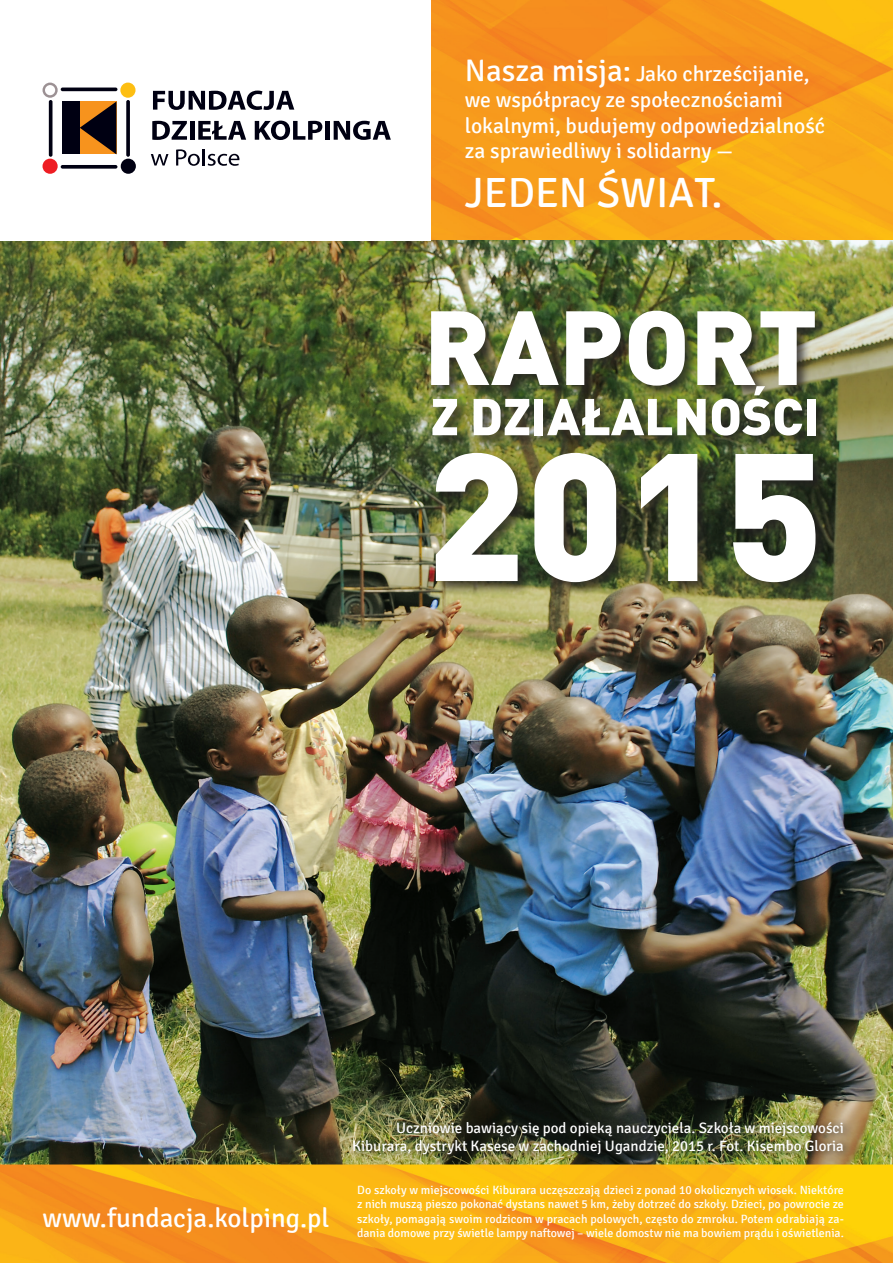
<style>
.page{position:relative;width:893px;height:1263px;background:#fff}
.page>*{position:absolute;margin:0;border:0;box-sizing:border-box;transform-origin:0 0}
.t1{font:900 178.5px "DINCE";color:#fff}
.t2{font:900 103.5px "DINCE";color:#fff}
.t3{font:900 51px "DINCE";color:#fff}
.t4{font:42.15px "Signika";color:#fff}
.t5{font:27px "Signika";color:#fff}
.t6{font:21.6px/26px "Signika";color:#fff}
.t7{font:15px "Signika";color:#fff}
.t8{font:12px/14.4px "Signika";color:#fff;text-align:justify}
.s1{font-size:31.05px}
</style>
<div class="page">
<img style="left:0;top:0;width:893px;height:1263px">
<div style="left:0;top:0;width:431px;height:240px;background:#fff"></div>
<div style="left:429px;top:309px;width:401px;height:287px;background:#231f20;opacity:.75"></div>
<svg style="left:152px;top:121px;width:35px;height:19px"></svg>
<hr style="left:190px;top:121px;width:4px;height:19px;background:#000012">
<svg style="left:198px;top:121px;width:48px;height:19px"></svg>
<svg style="left:255px;top:121px;width:67px;height:19px"></svg>
<div style="left:325px;top:121px;width:5px;height:19px;background:#000012"></div>
<svg style="left:334px;top:121px;width:57px;height:19px"></svg>
<svg style="left:153px;top:91px;width:141px;height:19px"></svg>
<svg style="left:151px;top:154px;width:17px;height:12px"></svg>
<svg style="left:176px;top:149px;width:63px;height:17px"></svg>
<svg style="left:43px;top:83px;width:15px;height:15px"></svg>
<div style="left:120px;top:83px;width:16px;height:15px;background:#fdbe12;border-radius:50%"></div>
<div style="left:43px;top:159px;width:15px;height:15px;background:#ee1d23;border-radius:50%"></div>
<div style="left:121px;top:159px;width:15px;height:15px;background:#000012;border-radius:50%"></div>
<svg style="left:61px;top:165px;width:56px;height:4px"></svg>
<div style="left:62px;top:102px;width:18px;height:52px;background:#000012"></div>
<svg style="left:80px;top:102px;width:36px;height:52px"></svg>
<hr style="left:61px;top:88px;width:56px;height:3px;background:#000012;border-radius:2px">
<svg style="left:126px;top:100px;width:4px;height:57px"></svg>
<hr style="left:49px;top:100px;width:3px;height:57px;background:#000012;border-radius:2px">
<div style="left:348px;top:1116px;width:505px;height:48px;background:#231f20;opacity:.85"></div>
<p class="t6" style="left:465px;top:61px;width:362px"><span class="s1">Nasza misja:</span> Jako chrześcijanie, we współpracy ze społecznościami lokalnymi, budujemy odpowiedzialność za sprawiedliwy i solidarny —</p>
<p class="t4" style="left:465px;top:169px;width:259px">JEDEN ŚWIAT.</p>
<p class="t2" style="left:424px;top:277px;width:396px">RAPORT</p>
<p class="t3" style="left:431px;top:382px;width:390px">Z DZIAŁALNOŚCI</p>
<p class="t1" style="left:426px;top:395px;width:398px">2015</p>
<p class="t5" style="left:43px;top:1203px;width:288px">www.fundacja.kolping.pl</p>
<p class="t7" style="left:396px;top:1119px;width:449px">Uczniowie bawiący się pod opieką nauczyciela. Szkoła w miejscowości</p>
<p class="t7" style="left:352px;top:1137px;width:493px">Kiburara, dystrykt Kasese w zachodniej Ugandzie, 2015 r. Fot. Kisembo Gloria</p>
<p class="t8" style="left:357px;top:1183px;width:488px">Do szkoły w miejscowości Kiburara uczęszczają dzieci z ponad 10 okolicznych wiosek. Niektóre z nich muszą pieszo pokonać dystans nawet 5 km, żeby dotrzeć do szkoły. Dzieci, po powrocie ze szkoły, pomagają swoim rodzicom w pracach polowych, często do zmroku. Potem odrabiają za&shy;dania domowe przy świetle lampy naftowej – wiele domostw nie ma bowiem prądu i oświetlenia.</p>
</div>
